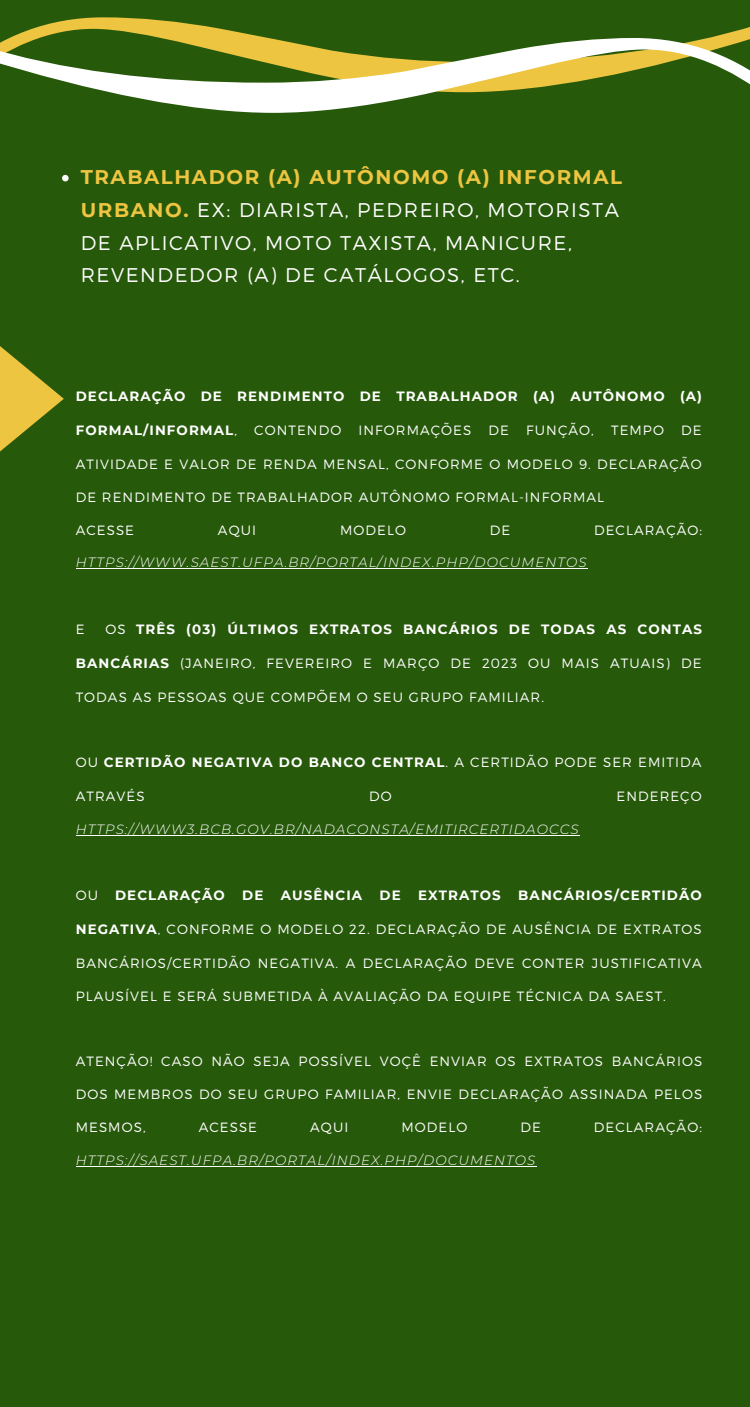
<style>
.page{position:relative;width:750px;height:1407px;background:#fff}
.page>*{position:absolute;margin:0;border:0;box-sizing:border-box;transform-origin:0 0}
.t1{font:300 19.75px/32.5px "Montserrat";letter-spacing:.08em;color:#fff}
.t2{font:300 13.38px "Montserrat";letter-spacing:.08em;color:#fff}
.t3{font:700 13.38px "Montserrat";letter-spacing:.08em;color:#fff}
.t4{font:italic 300 13.38px "Montserrat";letter-spacing:.08em;color:#fff}
.s1{font-weight:700;color:#eec540}
.s2{font-weight:300}
.s3{font-weight:700}
</style>
<div class="page">
<div style="left:0;top:0;width:750px;height:1406px;background:#27590b"></div>
<svg style="left:9px;top:17px;width:741px;height:21px"></svg>
<svg style="left:62px;top:175px;width:7px;height:6px"></svg>
<svg style="left:0;top:38px;width:750px;height:75px"></svg>
<svg style="left:0;top:346px;width:64px;height:106px"></svg>
<hr style="left:76px;top:568px;width:512px;height:1px;background:#fff">
<hr style="left:76px;top:834px;width:504px;height:1px;background:#fff">
<hr style="left:76px;top:1165px;width:460px;height:1px;background:#fff">
<h1 class="t1" style="left:81px;top:160px;width:543px"><span class="s1">TRABALHADOR (A) AUTÔNOMO (A) INFORMAL URBANO.</span> EX: DIARISTA, PEDREIRO, MOTORISTA DE APLICATIVO, MOTO TAXISTA, MANICURE, REVENDEDOR (A) DE CATÁLOGOS, ETC.</h1>
<p class="t3" style="left:76px;top:388px;width:628px">DECLARAÇÃO DE RENDIMENTO DE TRABALHADOR (A) AUTÔNOMO (A)</p>
<p class="t3" style="left:76px;top:422px;width:163px">FORMAL/INFORMAL<span class="s2">,</span></p>
<p class="t2" style="left:254px;top:421px;width:88px">CONTENDO</p>
<p class="t2" style="left:359px;top:421px;width:114px">INFORMAÇÕES</p>
<p class="t2" style="left:489px;top:421px;width:22px">DE</p>
<p class="t2" style="left:526px;top:421px;width:69px">FUNÇÃO,</p>
<p class="t2" style="left:611px;top:421px;width:54px">TEMPO</p>
<p class="t2" style="left:681px;top:421px;width:22px">DE</p>
<p class="t2" style="left:76px;top:455px;width:627px">ATIVIDADE E VALOR DE RENDA MENSAL, CONFORME O MODELO 9. DECLARAÇÃO</p>
<p class="t2" style="left:76px;top:488px;width:530px">DE RENDIMENTO DE TRABALHADOR AUTÔNOMO FORMAL-INFORMAL</p>
<p class="t2" style="left:76px;top:521px;width:60px">ACESSE</p>
<p class="t2" style="left:218px;top:521px;width:40px">AQUI</p>
<p class="t2" style="left:340px;top:521px;width:67px">MODELO</p>
<p class="t2" style="left:490px;top:521px;width:22px">DE</p>
<p class="t2" style="left:594px;top:521px;width:110px">DECLARAÇÃO:</p>
<p class="t4" style="left:76px;top:554px;width:512px">HTTPS://WWW.SAEST.UFPA.BR/PORTAL/INDEX.PHP/DOCUMENTOS</p>
<p class="t2" style="left:76px;top:620px;width:10px">E</p>
<p class="t3" style="left:105px;top:621px;width:598px"><span class="s2">OS</span> TRÊS (03) ÚLTIMOS EXTRATOS BANCÁRIOS DE TODAS AS CONTAS</p>
<p class="t2" style="left:76px;top:654px;width:627px"><span class="s3">BANCÁRIAS</span> (JANEIRO, FEVEREIRO E MARÇO DE 2023 OU MAIS ATUAIS) DE</p>
<p class="t2" style="left:76px;top:688px;width:470px">TODAS AS PESSOAS QUE COMPÕEM O SEU GRUPO FAMILIAR.</p>
<p class="t3" style="left:76px;top:754px;width:627px"><span class="s2">OU</span> CERTIDÃO NEGATIVA DO BANCO CENTRAL<span class="s2">. A CERTIDÃO PODE SER EMITIDA</span></p>
<p class="t2" style="left:76px;top:787px;width:70px">ATRAVÉS</p>
<p class="t2" style="left:369px;top:787px;width:24px">DO</p>
<p class="t2" style="left:617px;top:787px;width:87px">ENDEREÇO</p>
<p class="t4" style="left:76px;top:820px;width:504px">HTTPS://WWW3.BCB.GOV.BR/NADACONSTA/EMITIRCERTIDAOCCS</p>
<p class="t2" style="left:76px;top:886px;width:24px">OU</p>
<p class="t3" style="left:115px;top:887px;width:111px">DECLARAÇÃO</p>
<p class="t3" style="left:242px;top:887px;width:23px">DE</p>
<p class="t3" style="left:281px;top:887px;width:83px">AUSÊNCIA</p>
<p class="t3" style="left:380px;top:887px;width:23px">DE</p>
<p class="t3" style="left:418px;top:887px;width:84px">EXTRATOS</p>
<p class="t3" style="left:518px;top:887px;width:185px">BANCÁRIOS/CERTIDÃO</p>
<p class="t2" style="left:76px;top:920px;width:628px"><span class="s3">NEGATIVA</span>, CONFORME O MODELO 22. DECLARAÇÃO DE AUSÊNCIA DE EXTRATOS</p>
<p class="t2" style="left:76px;top:954px;width:627px">BANCÁRIOS/CERTIDÃO NEGATIVA. A DECLARAÇÃO DEVE CONTER JUSTIFICATIVA</p>
<p class="t2" style="left:76px;top:987px;width:592px">PLAUSÍVEL E SERÁ SUBMETIDA À AVALIAÇÃO DA EQUIPE TÉCNICA DA SAEST.</p>
<p class="t2" style="left:76px;top:1052px;width:628px">ATENÇÃO! CASO NÃO SEJA POSSÍVEL VOÇÊ ENVIAR OS EXTRATOS BANCÁRIOS</p>
<p class="t2" style="left:76px;top:1085px;width:628px">DOS MEMBROS DO SEU GRUPO FAMILIAR, ENVIE DECLARAÇÃO ASSINADA PELOS</p>
<p class="t2" style="left:76px;top:1118px;width:71px">MESMOS,</p>
<p class="t2" style="left:199px;top:1118px;width:60px">ACESSE</p>
<p class="t2" style="left:310px;top:1118px;width:40px">AQUI</p>
<p class="t2" style="left:401px;top:1118px;width:67px">MODELO</p>
<p class="t2" style="left:520px;top:1118px;width:22px">DE</p>
<p class="t2" style="left:594px;top:1118px;width:110px">DECLARAÇÃO:</p>
<p class="t4" style="left:76px;top:1151px;width:461px">HTTPS://SAEST.UFPA.BR/PORTAL/INDEX.PHP/DOCUMENTOS</p>
</div>
